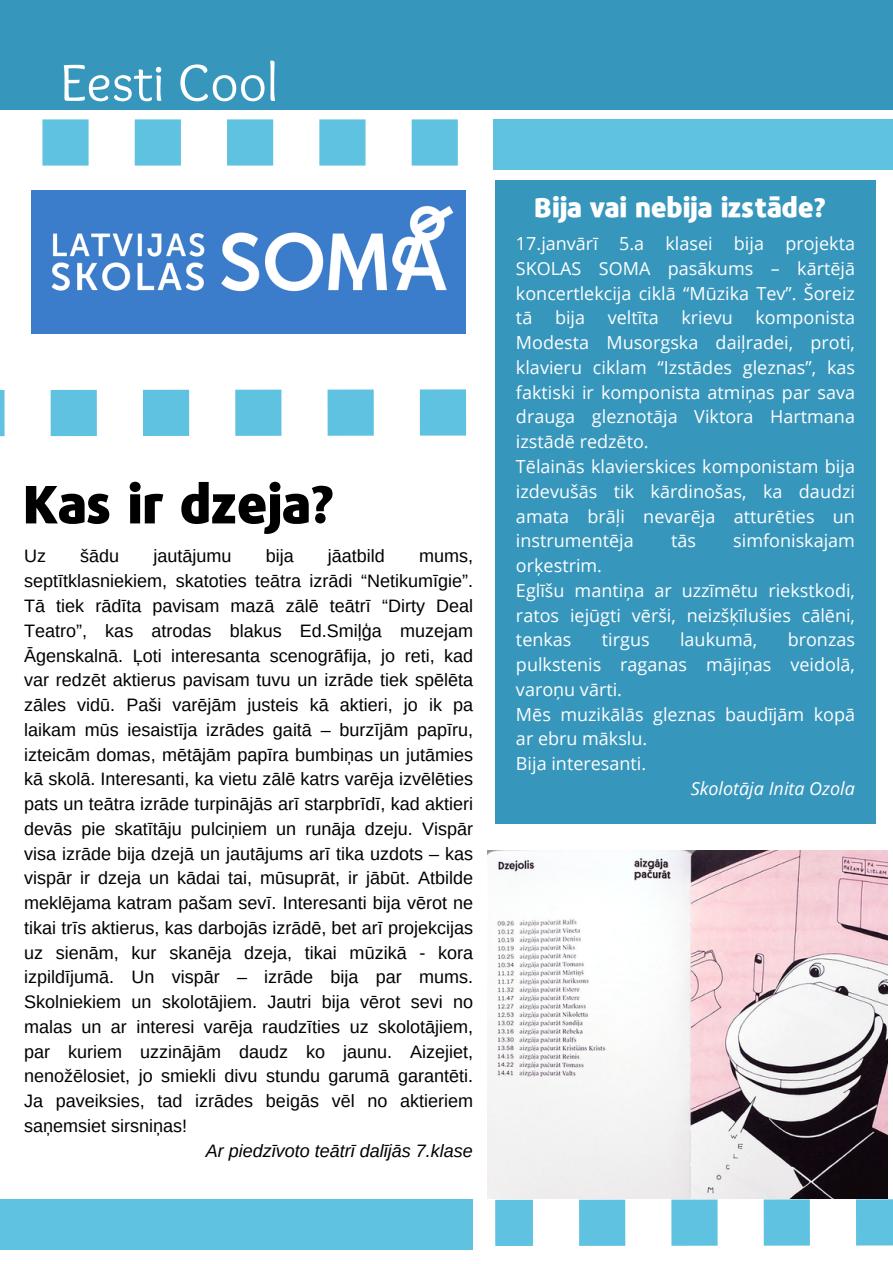
<style>
.page{position:relative;width:893px;height:1264px;background:#fff}
.page>*{position:absolute;margin:0;border:0;box-sizing:border-box;transform-origin:0 0}
.t1{font:54px "Sukar";color:#fff}
.t2{font:900 52.35px "Repo";color:#000}
.t3{font:900 26.85px "Repo";color:#fff}
.t4{font:18px/24.8px "Arimo";color:#000;text-align:justify}
.t5{font:18px/24.8px "Open Sans";color:#fff;text-align:justify}
.t6{font:italic 18px "Arimo";color:#000}
.t7{font:italic 18px "Open Sans";color:#fff}
</style>
<div class="page">
<div style="left:0;top:0;width:892px;height:109px;background:#3796bc"></div>
<div style="left:495px;top:180px;width:380px;height:644px;background:#3796bc"></div>
<div style="left:493px;top:119px;width:399px;height:50px;background:#5fc2e1"></div>
<svg style="left:42px;top:119px;width:416px;height:46px"></svg>
<div style="left:0;top:1199px;width:473px;height:50px;background:#5fc2e1"></div>
<img style="left:31px;top:190px;width:434px;height:143px">
<svg style="left:495px;top:1199px;width:397px;height:46px"></svg>
<svg style="left:0;top:389px;width:466px;height:47px"></svg>
<img style="left:488px;top:851px;width:399px;height:347px">
<h3 class="t1" style="left:60px;top:52px;width:220px">Eesti Cool</h3>
<p class="t2" style="left:23px;top:468px;width:312px">Kas ir dzeja?</p>
<p class="t4" style="left:24px;top:544px;width:23px">Uz</p>
<p class="t4" style="left:80px;top:544px;width:41px">šādu</p>
<p class="t4" style="left:153px;top:544px;width:80px">jautājumu</p>
<p class="t4" style="left:266px;top:544px;width:30px">bija</p>
<p class="t4" style="left:328px;top:544px;width:59px">jāatbild</p>
<p class="t4" style="left:24px;top:544px;width:450px;text-indent:395px">mums, septītklasniekiem, skatoties teātra izrādi “Netikumīgie”.<br>Tā tiek rādīta pavisam mazā zālē teātrī “Dirty Deal Teatro”, kas atrodas blakus Ed.Smiļģa muzejam Āgenskalnā. Ļoti interesanta scenogrāfija, jo reti, kad var redzēt aktierus pavisam tuvu un izrāde tiek spēlēta zāles vidū. Paši varējām justeis kā aktieri, jo ik pa laikam mūs iesaistīja izrādes gaitā – burzījām papīru, izteicām domas, mētājām papīra bumbiņas un jutāmies kā skolā. Interesanti, ka vietu zālē katrs varēja izvēlēties pats un teātra izrāde turpinājās arī starpbrīdī, kad aktieri devās pie skatītāju pulciņiem un runāja dzeju. Vispār visa izrāde bija dzejā un jautājums arī tika uzdots – kas vispār ir dzeja un kādai tai, mūsuprāt, ir jābūt. Atbilde meklējama katram pašam sevī. Interesanti bija vērot ne tikai trīs aktierus, kas darbojās izrādē, bet arī projekcijas uz sienām, kur skanēja dzeja, tikai mūzikā - kora izpildījumā. Un vispār – izrāde bija par mums.<br>Skolniekiem un skolotājiem. Jautri bija vērot sevi no malas un ar interesi varēja raudzīties uz skolotājiem, par kuriem uzzinājām daudz ko jaunu. Aizejiet, nenožēlosiet, jo smiekli divu stundu garumā garantēti.<br>Ja paveiksies, tad izrādes beigās vēl no aktieriem saņemsiet sirsniņas!</p>
<p class="t6" style="left:206px;top:1140px;width:268px">Ar piedzīvoto teātrī dalījās 7.klase</p>
<p class="t3" style="left:534px;top:189px;width:293px">Bija vai nebija izstāde?</p>
<p class="t5" style="left:516px;top:231px;width:340px">17.janvārī 5.a klasei bija projekta SKOLAS SOMA pasākums – kārtējā koncertlekcija ciklā “Mūzika Tev”. Šoreiz tā</p>
<p class="t5" style="left:516px;top:305px;width:340px;text-indent:239px">komponista Modesta Musorgska daiļradei, proti, klavieru ciklam “Izstādes gleznas”, kas faktiski ir komponista atmiņas par sava drauga gleznotāja Viktora Hartmana izstādē redzēto.</p>
<p class="t5" style="left:516px;top:453px;width:340px">Tēlainās klavierskices komponistam bija izdevušās tik kārdinošas, ka daudzi amata brāļi nevarēja atturēties un instrumentēja</p>
<p class="t5" style="left:555px;top:305px;width:32px">bija</p>
<p class="t5" style="left:607px;top:305px;width:52px">veltīta</p>
<p class="t5" style="left:681px;top:305px;width:53px">krievu</p>
<p class="t5" style="left:671px;top:528px;width:26px">tās</p>
<p class="t5" style="left:733px;top:528px;width:123px">simfoniskajam</p>
<p class="t5" style="left:516px;top:552px;width:88px">orķestrim.</p>
<p class="t5" style="left:516px;top:577px;width:340px">Eglīšu mantiņa ar uzzīmētu riekstkodi, ratos iejūgti vērši, neizšķīlušies cālēni, tenkas</p>
<p class="t5" style="left:516px;top:627px;width:340px;text-indent:272px">bronzas pulkstenis raganas mājiņas veidolā, varoņu vārti.</p>
<p class="t5" style="left:516px;top:701px;width:340px">Mēs muzikālās gleznas baudījām kopā ar ebru mākslu.</p>
<h1 class="t5" style="left:516px;top:750px;width:132px">Bija interesanti.</h1>
<p class="t7" style="left:690px;top:775px;width:166px">Skolotāja Inita Ozola</p>
<p class="t5" style="left:602px;top:627px;width:49px">tirgus</p>
<p class="t5" style="left:680px;top:627px;width:79px">laukumā,</p>
</div>
